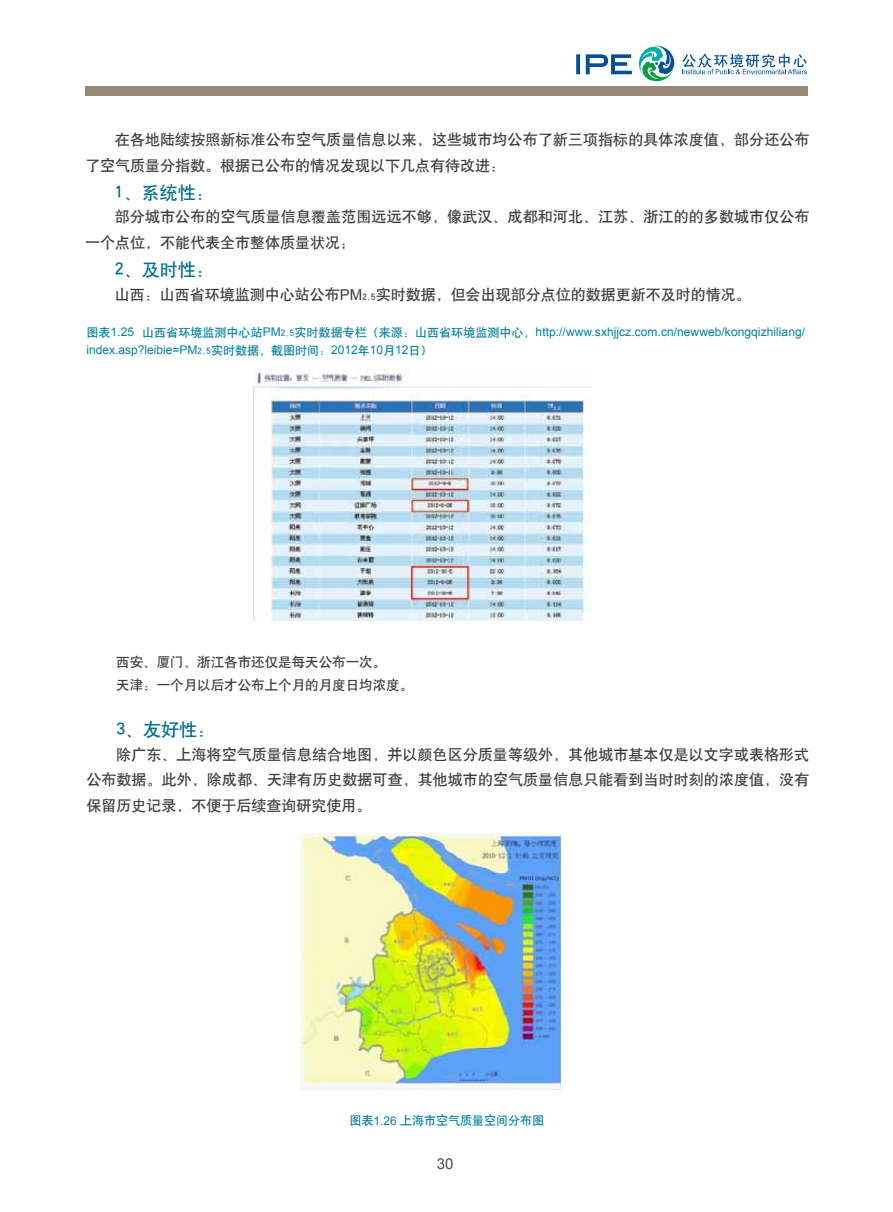
<style>
.page{position:relative;width:893px;height:1212px;background:#fff}
.page>*{position:absolute;margin:0;border:0;box-sizing:border-box;transform-origin:0 0}
.t1{font:18px "H Yb 1 gj";color:#006d94}
.t2{font:15px/25.5px "H Yb 1 gj";letter-spacing:.005em;color:#3e3a39}
.t3{font:15px "Arial";color:#4c4948}
.t4{font:13.5px/23.7px "H Yb 1 gj";color:#3e3a39}
.t5{font:12px/18px "Arial";letter-spacing:.005em;color:#0080a3}
.t6{font:12px "H Yb 1 gj";color:#0080a3}
.s1{font-family:"Arial"}
.s2{font-family:"H Yb 1 gj"}
.s3{font-family:"H Yb 1 gj";font-size:9px}
</style>
<div class="page">
<div style="left:85px;top:86px;width:723px;height:10px;background:#978875"></div>
<svg style="left:639px;top:46px;width:35px;height:36px"></svg>
<svg style="left:682px;top:54px;width:125px;height:20px"></svg>
<svg style="left:576px;top:54px;width:56px;height:20px"></svg>
<img style="left:254px;top:369px;width:338px;height:252px">
<img style="left:300px;top:833px;width:261px;height:257px">
<p class="t2" style="left:85px;top:127px;width:726px;text-indent:30px">在各地陆续按照新标准公布空气质量信息以来，这些城市均公布了新三项指标的具体浓度值，部分还公布了空气质量分指数。根据已公布的情况发现以下几点有待改进：</p>
<p class="t1" style="left:115px;top:184px;width:100px">1、系统性：</p>
<p class="t2" style="left:85px;top:204px;width:726px;text-indent:30px">部分城市公布的空气质量信息覆盖范围远远不够，像武汉、成都和河北、江苏、浙江的的多数城市仅公布一个点位，不能代表全市整体质量状况；</p>
<p class="t1" style="left:115px;top:261px;width:100px">2、及时性：</p>
<p class="t2" style="left:115px;top:282px;width:637px">山西：山西省环境监测中心站公布<span class="s1">PM</span><sub>2.5</sub>实时数据，但会出现部分点位的数据更新不及时的情况。</p>
<p class="t5" style="left:86px;top:323px;width:720px"><span class="s2">图表</span>1.25 <span class="s2">山西省环境监测中心站</span>PM<span class="s3">2.5</span><span class="s2">实时数据专栏（来源：山西省环境监测中心，</span>http://www.sxhjjcz.com.cn/newweb/kongqizhiliang/ index.asp?leibie=PM<span class="s3">2.5</span><span class="s2">实时数据，截图时间：</span>2012<span class="s2">年</span>10<span class="s2">月</span>12<span class="s2">日）</span></p>
<p class="t4" style="left:116px;top:650px;width:299px">西安、厦门、浙江各市还仅是每天公布一次。<br>天津：一个月以后才公布上个月的月度日均浓度。</p>
<p class="t1" style="left:116px;top:720px;width:101px">3、友好性：</p>
<p class="t2" style="left:86px;top:741px;width:724px;text-align:justify;text-indent:30px">除广东、上海将空气质量信息结合地图，并以颜色区分质量等级外，其他城市基本仅是以文字或表格形式公布数据。此外，除成都、天津有历史数据可查，其他城市的空气质量信息只能看到当时时刻的浓度值，没有保留历史记录，不便于后续查询研究使用。</p>
<p class="t6" style="left:350px;top:1114px;width:196px">图表<span class="s1">1.26</span> 上海市空气质量空间分布图</p>
<p class="t3" style="left:437px;top:1154px;width:18px">30</p>
</div>
